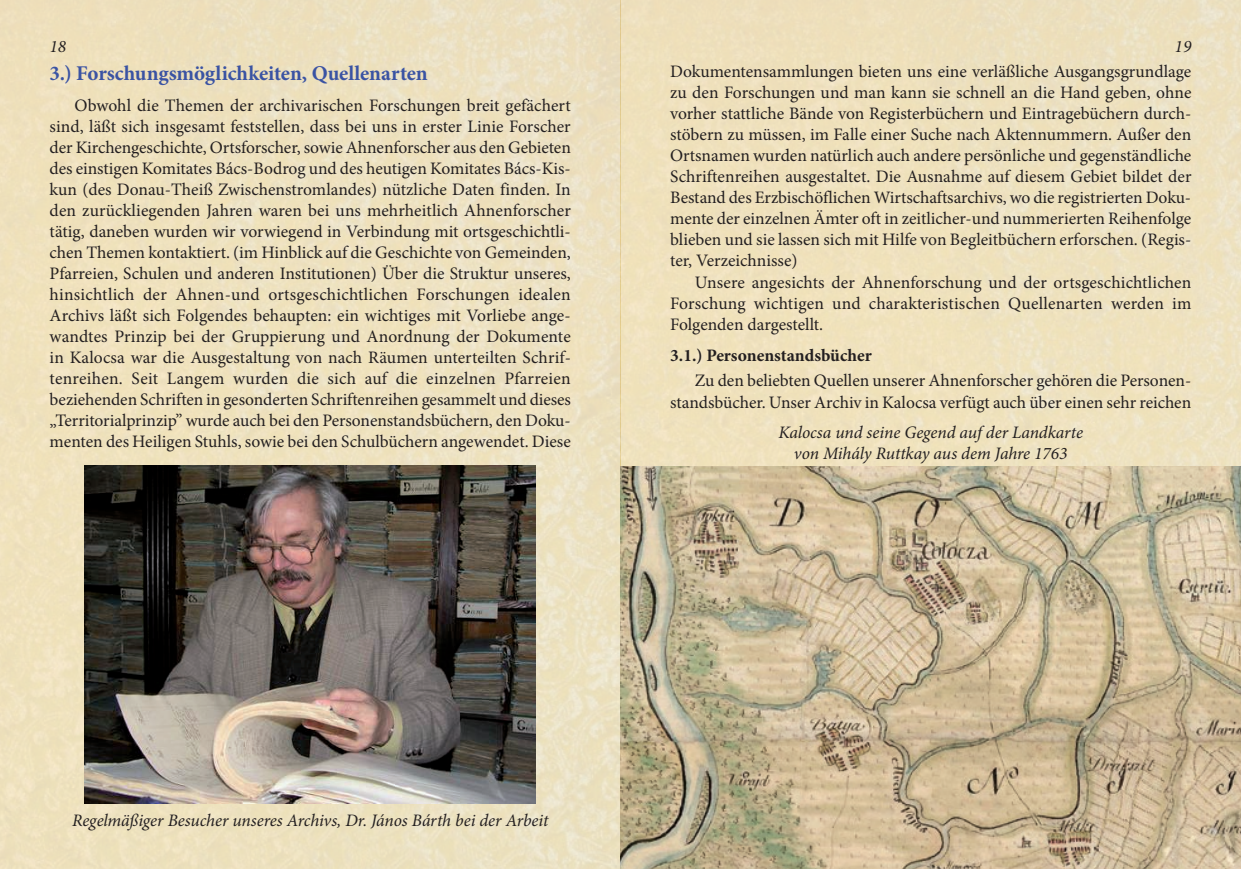
<style>
.page{position:relative;width:1241px;height:869px;background:#fff}
.page>*{position:absolute;margin:0;border:0;box-sizing:border-box;transform-origin:0 0}
.t1{font:700 21px "Minion Pro";letter-spacing:-.005em;color:#3a53a3}
.t2{font:17.5px/21px "Minion Pro";color:#231f20;text-align:justify}
.t3{font:italic 17.5px/21px "Minion Pro";letter-spacing:-.005em;color:#231f20;text-align:center}
.t4{font:700 17.5px "Minion Pro";color:#231f20}
</style>
<div class="page">
<img style="left:0;top:0;width:1240px;height:868px">
<img style="left:85px;top:465px;width:450px;height:337px">
<img style="left:620px;top:466px;width:620px;height:402px">
<p class="t3" style="left:50px;top:36px;width:18px">18</p>
<p class="t3" style="left:1174px;top:36px;width:18px">19</p>
<p class="t1" style="left:50px;top:58px;width:379px">3.) Forschungsmöglichkeiten, Quellenarten</p>
<p class="t2" style="left:50px;top:95px;width:523px;text-indent:25px">Obwohl die Themen der archivarischen Forschungen breit gefächert sind, läßt sich insgesamt feststellen, dass bei uns in erster Linie Forscher der Kirchengeschichte, Ortsforscher, sowie Ahnenforscher aus den Gebieten des einstigen Komitates Bács-Bodrog und des heutigen Komitates Bács-Kis&shy;kun (des Donau-Theiß Zwischenstromlandes) nützliche Daten finden. In den zurückliegenden Jahren waren bei uns mehrheitlich Ahnenforscher tätig, daneben wurden wir vorwiegend in Verbindung mit ortsgeschichtli&shy;chen Themen kontaktiert. (im Hinblick auf die Geschichte von Gemeinden, Pfarreien, Schulen und anderen Institutionen) Über die Struktur unseres, hinsichtlich der Ahnen-und ortsgeschichtlichen Forschungen idealen Archivs läßt sich Folgendes behaupten: ein wichtiges mit Vorliebe ange&shy;wandtes Prinzip bei der Gruppierung und Anordnung der Dokumente in Kalocsa war die Ausgestaltung von nach Räumen unterteilten Schrif&shy;tenreihen. Seit Langem wurden die sich auf die einzelnen Pfarreien beziehenden Schriften in gesonderten Schriftenreihen gesammelt und dieses „Territorialprinzip” wurde auch bei den Personenstandsbüchern, den Doku&shy;menten des Heiligen Stuhls, sowie bei den Schulbüchern angewendet. Diese</p>
<p class="t2" style="left:670px;top:61px;width:523px">Dokumentensammlungen bieten uns eine verläßliche Ausgangsgrundlage zu den Forschungen und man kann sie schnell an die Hand geben, ohne vorher stattliche Bände von Registerbüchern und Eintragebüchern durch&shy;stöbern zu müssen, im Falle einer Suche nach Aktennummern. Außer den Ortsnamen wurden natürlich auch andere persönliche und gegenständliche Schriftenreihen ausgestaltet. Die Ausnahme auf diesem Gebiet bildet der Bestand des Erzbischöflichen Wirtschaftsarchivs, wo die registrierten Doku&shy;mente der einzelnen Ämter oft in zeitlicher-und nummerierten Reihenfolge blieben und sie lassen sich mit Hilfe von Begleitbüchern erforschen. (Regis&shy;ter, Verzeichnisse)</p>
<p class="t2" style="left:670px;top:271px;width:522px;text-indent:25px">Unsere angesichts der Ahnenforschung und der ortsgeschichtlichen Forschung wichtigen und charakteristischen Quellenarten werden im Folgenden dargestellt.</p>
<p class="t4" style="left:670px;top:342px;width:203px">3.1.) Personenstandsbücher</p>
<p class="t2" style="left:670px;top:370px;width:522px;text-align:right">Zu den beliebten Quellen unserer Ahnenforscher gehören die Personen&shy;standsbücher. Unser Archiv in Kalocsa verfügt auch über einen sehr reichen</p>
<p class="t3" style="left:778px;top:421px;width:306px">Kalocsa und seine Gegend auf der Landkarte von Mihály Ruttkay aus dem Jahre 1763</p>
<p class="t3" style="left:72px;top:809px;width:478px">Regelmäßiger Besucher unseres Archivs, Dr. János Bárth bei der Arbeit</p>
</div>
